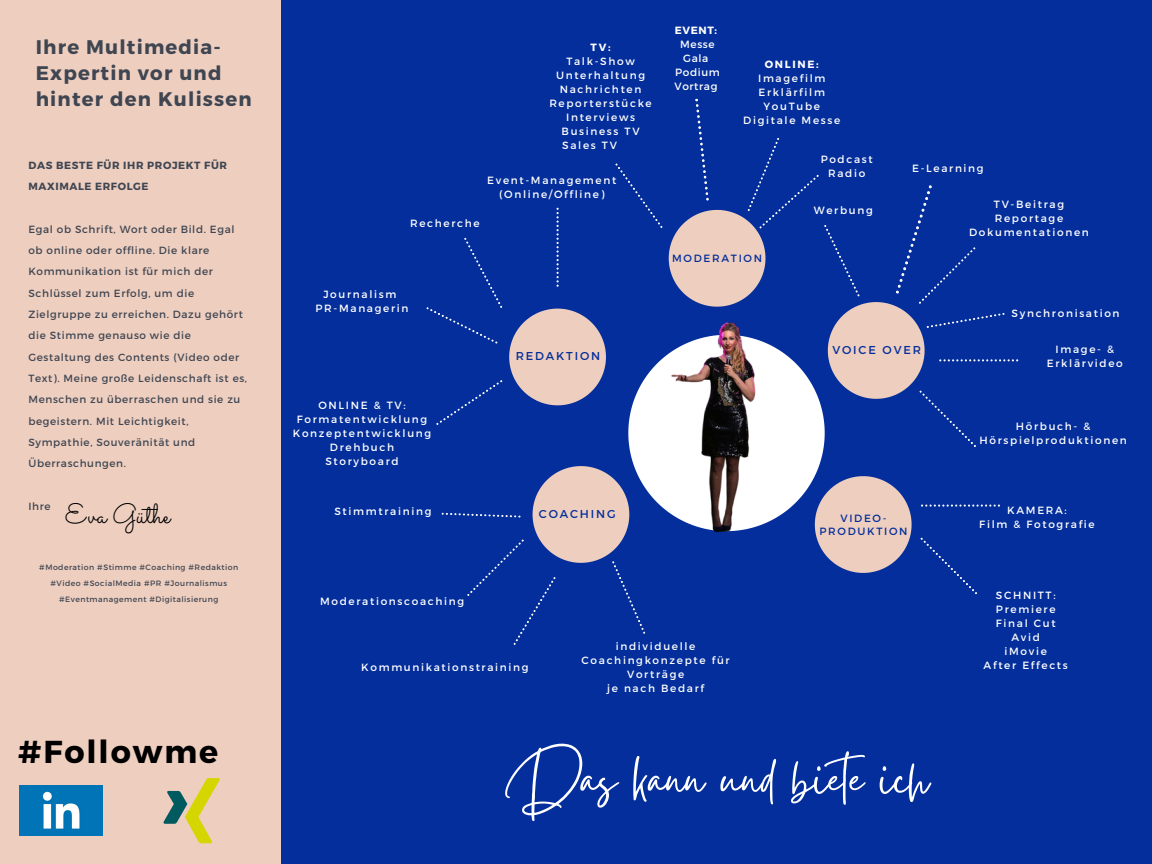
<style>
.page{position:relative;width:1152px;height:864px;background:#032e9b}
.page>*{position:absolute;margin:0;border:0;box-sizing:border-box;transform-origin:0 0}
.t1{font:63.3px "Gistesy";color:#fff}
.t2{font:700 31.65px "Montserrat";letter-spacing:.06em;color:#000}
.t3{font:27.75px "Sacramento";color:#000}
.t4{font:700 19.65px/25.8px "Montserrat";letter-spacing:.06em;color:#3f4652}
.t5{font:11.4px "Montserrat";letter-spacing:.16em;color:#032e9b}
.t6{font:10.5px/14px "Montserrat";letter-spacing:.16em;color:#fff;text-align:center}
.t7{font:10.5px/13.2px "Montserrat";letter-spacing:.16em;color:#032e9b;text-align:center}
.t8{font:10.5px/14px "Montserrat";letter-spacing:.06em;color:#fff;text-align:center}
.t9{font:700 10.5px "Montserrat";letter-spacing:.16em;color:#fff}
.t10{font:10.35px/21.3px "Montserrat";letter-spacing:.06em;color:#3f4652}
.t11{font:700 10.35px/21.3px "Montserrat";letter-spacing:.06em;color:#3f4652}
.t12{font:7.8px/16.2px "Montserrat";letter-spacing:.06em;color:#3f4652;text-align:center}
</style>
<div class="page">
<div style="left:0;top:0;width:281px;height:864px;background:#eecebf"></div>
<img style="left:19px;top:786px;width:84px;height:49px">
<svg style="left:164px;top:778px;width:56px;height:65px"></svg>
<svg style="left:426px;top:98px;width:592px;height:547px"></svg>
<h3 class="t4" style="left:36px;top:33px;width:218px">Ihre Multimedia-<br>Expertin vor und hinter den Kulissen</h3>
<p class="t9" style="left:591px;top:41px;width:21px">TV:</p>
<p class="t6" style="left:566px;top:54px;width:70px">Talk-Show</p>
<p class="t6" style="left:556px;top:68px;width:91px">Unterhaltung</p>
<p class="t6" style="left:560px;top:82px;width:83px">Nachrichten</p>
<p class="t6" style="left:549px;top:96px;width:104px">Reporterstücke</p>
<p class="t6" style="left:566px;top:110px;width:70px">Interviews</p>
<p class="t6" style="left:562px;top:124px;width:80px">Business TV</p>
<p class="t6" style="left:562px;top:138px;width:56px">Sales TV</p>
<p class="t9" style="left:675px;top:23px;width:44px">EVENT:</p>
<p class="t8" style="left:674px;top:37px;width:47px">Messe<br>Gala<br>Podium<br>Vortrag</p>
<p class="t9" style="left:765px;top:58px;width:55px">ONLINE:</p>
<p class="t6" style="left:743px;top:71px;width:98px">Imagefilm<br>Erklärfilm<br>YouTube<br>Digitale Messe</p>
<p class="t11" style="left:29px;top:154px;width:200px">DAS BESTE FÜR IHR PROJEKT FÜR<br>MAXIMALE ERFOLGE</p>
<p class="t10" style="left:29px;top:218px;width:220px">Egal ob Schrift, Wort oder Bild. Egal ob online oder offline. Die klare<br>Kommunikation ist für mich der<br>Schlüssel zum Erfolg, um die<br>Zielgruppe zu erreichen. Dazu gehört die Stimme genauso wie die<br>Gestaltung des Contents (Video oder<br>Text). Meine große Leidenschaft ist es,<br>Menschen zu überraschen und sie zu begeistern. Mit Leichtigkeit,<br>Sympathie, Souveränität und<br>Überraschungen.</p>
<p class="t10" style="left:29px;top:495px;width:24px">Ihre</p>
<h3 class="t3" style="left:65px;top:497px;width:107px">Eva Güthe</h3>
<p class="t6" style="left:410px;top:215px;width:71px">Recherche</p>
<p class="t6" style="left:487px;top:173px;width:131px">Event-Management (Online/Offline)</p>
<p class="t6" style="left:316px;top:287px;width:94px">Journalism<br>PR-Managerin</p>
<p class="t6" style="left:293px;top:398px;width:140px">ONLINE &amp; TV:<br>Formatentwicklung<br>Konzeptentwicklung<br>Drehbuch<br>Storyboard</p>
<p class="t6" style="left:334px;top:504px;width:99px">Stimmtraining</p>
<p class="t5" style="left:516px;top:348px;width:86px">REDAKTION</p>
<p class="t5" style="left:539px;top:506px;width:78px">COACHING</p>
<p class="t7" style="left:672px;top:251px;width:91px">MODERATION</p>
<p class="t6" style="left:821px;top:152px;width:54px">Podcast<br>Radio</p>
<p class="t6" style="left:912px;top:161px;width:73px">E-Learning</p>
<p class="t6" style="left:814px;top:203px;width:60px">Werbung</p>
<p class="t6" style="left:969px;top:196px;width:121px">TV-Beitrag<br>Reportage<br>Dokumentationen</p>
<p class="t5" style="left:832px;top:343px;width:90px">VOICE OVER</p>
<p class="t7" style="left:820px;top:511px;width:90px">VIDEO-<br>PRODUKTION</p>
<p class="t6" style="left:1012px;top:305px;width:110px">Synchronisation</p>
<p class="t6" style="left:1047px;top:341px;width:77px">Image- &amp;<br>Erklärvideo</p>
<p class="t6" style="left:980px;top:419px;width:149px">Hörbuch- &amp;<br>Hörspielproduktionen</p>
<p class="t6" style="left:979px;top:503px;width:117px">KAMERA:<br>Film &amp; Fotografie</p>
<p class="t12" style="left:39px;top:559px;width:201px">#Moderation #Stimme #Coaching #Redaktion #Video #SocialMedia #PR #Journalismus #Eventmanagement #Digitalisierung</p>
<p class="t6" style="left:320px;top:594px;width:146px">Moderationscoaching</p>
<p class="t6" style="left:361px;top:660px;width:169px">Kommunikationstraining</p>
<p class="t6" style="left:582px;top:638px;width:150px">individuelle<br>Coachingkonzepte für<br>Vorträge<br>je nach Bedarf</p>
<p class="t6" style="left:984px;top:588px;width:86px">SCHNITT:<br>Premiere<br>Final Cut<br>Avid<br>iMovie<br>After Effects</p>
<h2 class="t2" style="left:18px;top:732px;width:201px">#Followme</h2>
<h1 class="t1" style="left:506px;top:735px;width:424px">Das kann und biete ich</h1>
</div>
